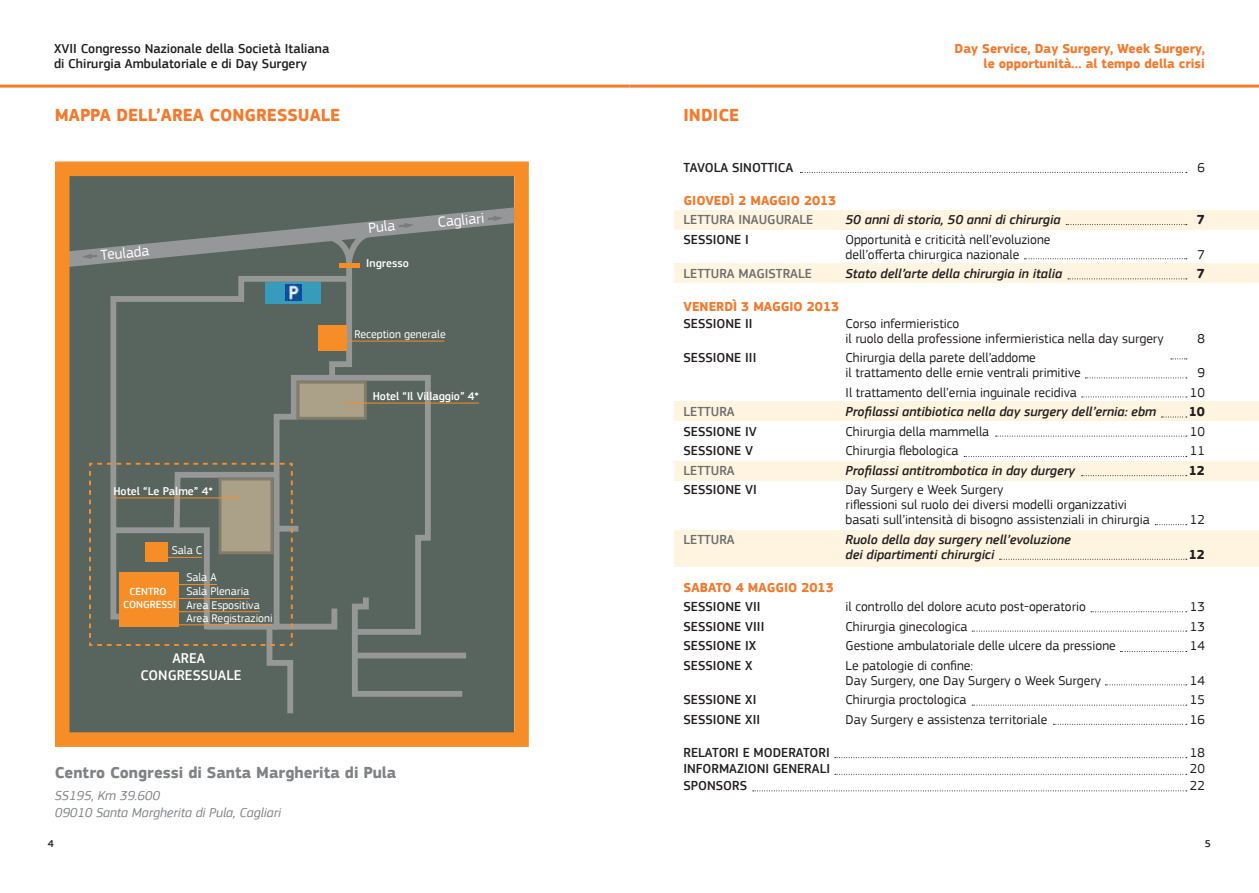
<style>
.page{position:relative;width:1259px;height:893px;background:#fff}
.page>*{position:absolute;margin:0;border:0;box-sizing:border-box;transform-origin:0 0}
.t1{font:700 18px "PF Square Sans Pro";color:#f4792c}
.t2{font:700 16.5px "PF Square Sans Pro";color:#808285}
.t3{font:15.15px "PF Square Sans Pro";color:#fff}
.t4{font:500 14.55px/17.5px "PF Square Sans Pro";color:#fff;text-align:center}
.t5{font:13.5px/15px "PF Square Sans Pro";color:#231f20}
.t6{font:500 13.5px/15px "PF Square Sans Pro";color:#231f20}
.t7{font:italic 500 13.5px/15px "PF Square Sans Pro";color:#231f20}
.t8{font:700 13.5px/15px "PF Square Sans Pro";color:#f4792c;text-align:right}
.t9{font:500 13.5px "PF Square Sans Pro";color:#6c6d70}
.t10{font:italic 13.5px/16.2px "PF Square Sans Pro";color:#808285}
.t11{font:700 13.5px "PF Square Sans Pro";color:#231f20}
.t12{font:11.7px/13.2px "PF Square Sans Pro";color:#fff}
.t13{font:500 11.7px "PF Square Sans Pro";color:#fff}
.t14{font:500 10.65px "PF Square Sans Pro";color:#fff}
.t15{font:500 10.5px "PF Square Sans Pro";color:#231f20}
</style>
<div class="page">
<hr style="left:629px;top:85px;width:630px;height:3px;background:#f4792c">
<hr style="left:0;top:85px;width:629px;height:3px;background:#f4792c">
<div style="left:674px;top:530px;width:585px;height:37px;background:#fef4df"></div>
<div style="left:674px;top:461px;width:585px;height:20px;background:#fef4df"></div>
<div style="left:674px;top:401px;width:585px;height:20px;background:#fef4df"></div>
<div style="left:674px;top:263px;width:585px;height:20px;background:#fef4df"></div>
<div style="left:674px;top:210px;width:585px;height:20px;background:#fef4df"></div>
<svg style="left:55px;top:161px;width:474px;height:586px;background:#a67944"></svg>
<svg style="left:54px;top:197px;width:475px;height:522px;background:#6d6d5f"></svg>
<img style="left:286px;top:285px;width:15px;height:15px">
<hr style="left:113px;top:497px;width:127px;height:1px;background:#f68d26">
<svg style="left:800px;top:172px;width:386px;height:1px"></svg>
<svg style="left:1066px;top:224px;width:120px;height:1px"></svg>
<svg style="left:1024px;top:258px;width:162px;height:1px"></svg>
<svg style="left:1068px;top:278px;width:118px;height:1px"></svg>
<svg style="left:1170px;top:359px;width:16px;height:1px"></svg>
<svg style="left:1085px;top:378px;width:101px;height:1px"></svg>
<svg style="left:1081px;top:397px;width:105px;height:1px"></svg>
<svg style="left:1161px;top:417px;width:25px;height:1px"></svg>
<svg style="left:995px;top:436px;width:191px;height:1px"></svg>
<svg style="left:964px;top:456px;width:222px;height:1px"></svg>
<svg style="left:1081px;top:475px;width:105px;height:1px"></svg>
<svg style="left:1155px;top:524px;width:31px;height:1px"></svg>
<svg style="left:999px;top:559px;width:187px;height:1px"></svg>
<svg style="left:1091px;top:611px;width:95px;height:1px"></svg>
<svg style="left:972px;top:631px;width:214px;height:1px"></svg>
<svg style="left:1120px;top:651px;width:66px;height:1px"></svg>
<svg style="left:1105px;top:684px;width:81px;height:1px"></svg>
<svg style="left:972px;top:705px;width:214px;height:1px"></svg>
<svg style="left:1053px;top:724px;width:133px;height:1px"></svg>
<svg style="left:835px;top:757px;width:351px;height:1px"></svg>
<svg style="left:835px;top:774px;width:351px;height:1px"></svg>
<svg style="left:752px;top:790px;width:434px;height:1px"></svg>
<p class="t6" style="left:54px;top:41px;width:277px">XVII CONGRESSO NAZIONALE DELLA SOCIETÀ ITALIANA<br>DI CHIRURGIA AMBULATORIALE E DI DAY SURGERY</p>
<h1 class="t1" style="left:55px;top:105px;width:12px">mappa</h1>
<h1 class="t1" style="left:116px;top:105px;width:11px">dell</h1>
<h1 class="t1" style="left:156px;top:105px;width:17px">’area</h1>
<h1 class="t1" style="left:209px;top:105px;width:12px">congressuale</h1>
<p class="t3" style="left:100px;top:246px;width:50px;rotate:-5deg">Teulada</p>
<p class="t13" style="left:113px;top:484px;width:101px">HOTEL “LE PALME” 4*</p>
<p class="t12" style="left:172px;top:544px;width:32px">Sala C</p>
<p class="t12" style="left:186px;top:571px;width:32px">Sala A</p>
<p class="t12" style="left:186px;top:598px;width:88px">Area Espositiva<br>Area Registrazioni</p>
<p class="t14" style="left:130px;top:585px;width:38px">CENTRO</p>
<p class="t12" style="left:186px;top:585px;width:64px">Sala Plenaria</p>
<p class="t14" style="left:123px;top:598px;width:55px">CONGRESSI</p>
<p class="t4" style="left:140px;top:650px;width:102px">AREA<br>CONGRESSUALE</p>
<p class="t3" style="left:367px;top:219px;width:28px;rotate:-5deg">Pula</p>
<p class="t13" style="left:366px;top:257px;width:44px">INGRESSO</p>
<p class="t3" style="left:437px;top:213px;width:48px;rotate:-5deg">Cagliari</p>
<p class="t12" style="left:354px;top:328px;width:93px">Reception generale</p>
<p class="t13" style="left:373px;top:389px;width:108px">HOTEL “IL VILLAGGIO” 4*</p>
<p class="t2" style="left:55px;top:762px;width:343px">Centro Congressi di Santa Margherita di Pula</p>
<p class="t10" style="left:55px;top:788px;width:228px">SS195, Km 39.600<br>09010 Santa Margherita di Pula, Cagliari</p>
<h1 class="t1" style="left:683px;top:105px;width:57px">INDICE</h1>
<p class="t8" style="left:954px;top:41px;width:252px">Day Service, Day Surgery, Week Surgery, le opportunità… al tempo della crisi</p>
<p class="t6" style="left:683px;top:160px;width:84px">TAVOLA SIN OTTICA</p>
<p class="t5" style="left:1197px;top:160px;width:9px">6</p>
<p class="t8" style="left:683px;top:193px;width:17px">Gioved</p>
<p class="t8" style="left:730px;top:193px;width:30px">ì 2 maggio</p>
<p class="t8" style="left:804px;top:193px;width:34px">2013</p>
<p class="t9" style="left:683px;top:212px;width:131px">LETTURA INAUGURALE</p>
<p class="t7" style="left:845px;top:212px;width:217px">50 anni di storia, 50 anni di chirurgia</p>
<p class="t11" style="left:1197px;top:212px;width:10px">7</p>
<p class="t6" style="left:683px;top:232px;width:65px">SESSIONE I</p>
<p class="t5" style="left:845px;top:232px;width:206px">Opportunità e criticità nell’evoluzione dell’offerta chirurgica nazionale</p>
<p class="t5" style="left:1197px;top:247px;width:9px">7</p>
<p class="t9" style="left:683px;top:266px;width:130px">LETTURA MAGISTRALE</p>
<p class="t7" style="left:845px;top:266px;width:218px">Stato dell’arte della chirurgia in italia</p>
<p class="t11" style="left:1197px;top:266px;width:10px">7</p>
<p class="t8" style="left:683px;top:300px;width:18px">Venerd</p>
<p class="t8" style="left:733px;top:300px;width:30px">ì 3 maggio</p>
<p class="t8" style="left:807px;top:300px;width:34px">2013</p>
<p class="t6" style="left:683px;top:316px;width:66px">SESSIONE II</p>
<p class="t5" style="left:845px;top:316px;width:319px">Corso infermieristico<br>il ruolo della professione infermieristica nella day surgery</p>
<p class="t5" style="left:1197px;top:331px;width:9px">8</p>
<p class="t6" style="left:683px;top:350px;width:66px">SESSIONE III</p>
<p class="t5" style="left:845px;top:350px;width:237px">Chirurgia della parete dell’addome<br>il trattamento delle ernie ventrali primitive</p>
<p class="t5" style="left:1197px;top:365px;width:9px">9</p>
<p class="t5" style="left:845px;top:385px;width:233px">Il trattamento dell’ernia inguinale recidiva</p>
<p class="t5" style="left:1190px;top:385px;width:17px">10</p>
<p class="t9" style="left:683px;top:404px;width:52px">LETTURA</p>
<p class="t7" style="left:845px;top:404px;width:312px">Profilassi antibiotica nella day surgery dell’ernia: ebm</p>
<p class="t11" style="left:1188px;top:404px;width:18px">10</p>
<p class="t6" style="left:683px;top:424px;width:68px">SESSIONE IV</p>
<p class="t5" style="left:845px;top:424px;width:145px">Chirurgia della mammella</p>
<p class="t5" style="left:1190px;top:424px;width:17px">10</p>
<p class="t6" style="left:683px;top:443px;width:71px">SESSIONE V</p>
<p class="t5" style="left:845px;top:443px;width:114px">Chirurgia flebologica</p>
<p class="t5" style="left:1190px;top:443px;width:17px">11</p>
<p class="t9" style="left:683px;top:462px;width:52px">LETTURA</p>
<p class="t7" style="left:845px;top:463px;width:231px">Profilassi antitrombotica in day durgery</p>
<p class="t11" style="left:1188px;top:462px;width:18px">12</p>
<p class="t6" style="left:683px;top:482px;width:68px">SESSIONE VI</p>
<p class="t5" style="left:845px;top:482px;width:306px">Day Surgery e Week Surgery<br>riflessioni sul ruolo dei diversi modelli organizzativi basati sull’intensità di bisogno assistenziali in chirurgia</p>
<p class="t5" style="left:1190px;top:512px;width:17px">12</p>
<p class="t9" style="left:683px;top:531px;width:52px">LETTURA</p>
<p class="t7" style="left:845px;top:532px;width:227px">Ruolo della day surgery nell’evoluzione dei dipartimenti chirurgici</p>
<p class="t11" style="left:1188px;top:546px;width:18px">12</p>
<p class="t8" style="left:683px;top:580px;width:17px">Sabato</p>
<p class="t8" style="left:736px;top:580px;width:22px">4 maggio</p>
<p class="t8" style="left:801px;top:580px;width:34px">2013</p>
<p class="t6" style="left:683px;top:599px;width:68px">SESSIONE VII</p>
<p class="t5" style="left:845px;top:599px;width:242px">il controllo del dolore acuto post-operatorio</p>
<p class="t5" style="left:1190px;top:599px;width:17px">13</p>
<p class="t6" style="left:683px;top:619px;width:68px">SESSIONE VIII</p>
<p class="t5" style="left:845px;top:619px;width:123px">Chirurgia ginecologica</p>
<p class="t5" style="left:1190px;top:619px;width:17px">13</p>
<p class="t6" style="left:683px;top:638px;width:68px">SESSIONE IX</p>
<p class="t5" style="left:845px;top:638px;width:272px">Gestione ambulatoriale delle ulcere da pressione</p>
<p class="t5" style="left:1190px;top:638px;width:17px">14</p>
<p class="t6" style="left:683px;top:658px;width:70px">SESSIONE X</p>
<p class="t5" style="left:845px;top:658px;width:257px">Le patologie di confine:<br>Day Surgery, one Day Surgery o Week Surgery</p>
<p class="t5" style="left:1190px;top:673px;width:17px">14</p>
<p class="t6" style="left:683px;top:692px;width:68px">SESSIONE XI</p>
<p class="t5" style="left:845px;top:692px;width:122px">Chirurgia proctologica</p>
<p class="t5" style="left:1190px;top:692px;width:17px">15</p>
<p class="t6" style="left:683px;top:712px;width:68px">SESSIONE XII</p>
<p class="t5" style="left:845px;top:712px;width:203px">Day Surgery e assistenza territoriale</p>
<p class="t5" style="left:1190px;top:712px;width:17px">16</p>
<p class="t6" style="left:683px;top:745px;width:146px">RELATORI E MODERATORI</p>
<p class="t5" style="left:1190px;top:745px;width:17px">18</p>
<p class="t6" style="left:683px;top:761px;width:146px">INFORMAZIONI GENERALI</p>
<p class="t5" style="left:1190px;top:761px;width:17px">20</p>
<p class="t6" style="left:683px;top:778px;width:61px">SPONSORS</p>
<p class="t5" style="left:1190px;top:778px;width:17px">22</p>
<p class="t15" style="left:48px;top:837px;width:8px">4</p>
<p class="t15" style="left:1205px;top:837px;width:8px">5</p>
</div>
